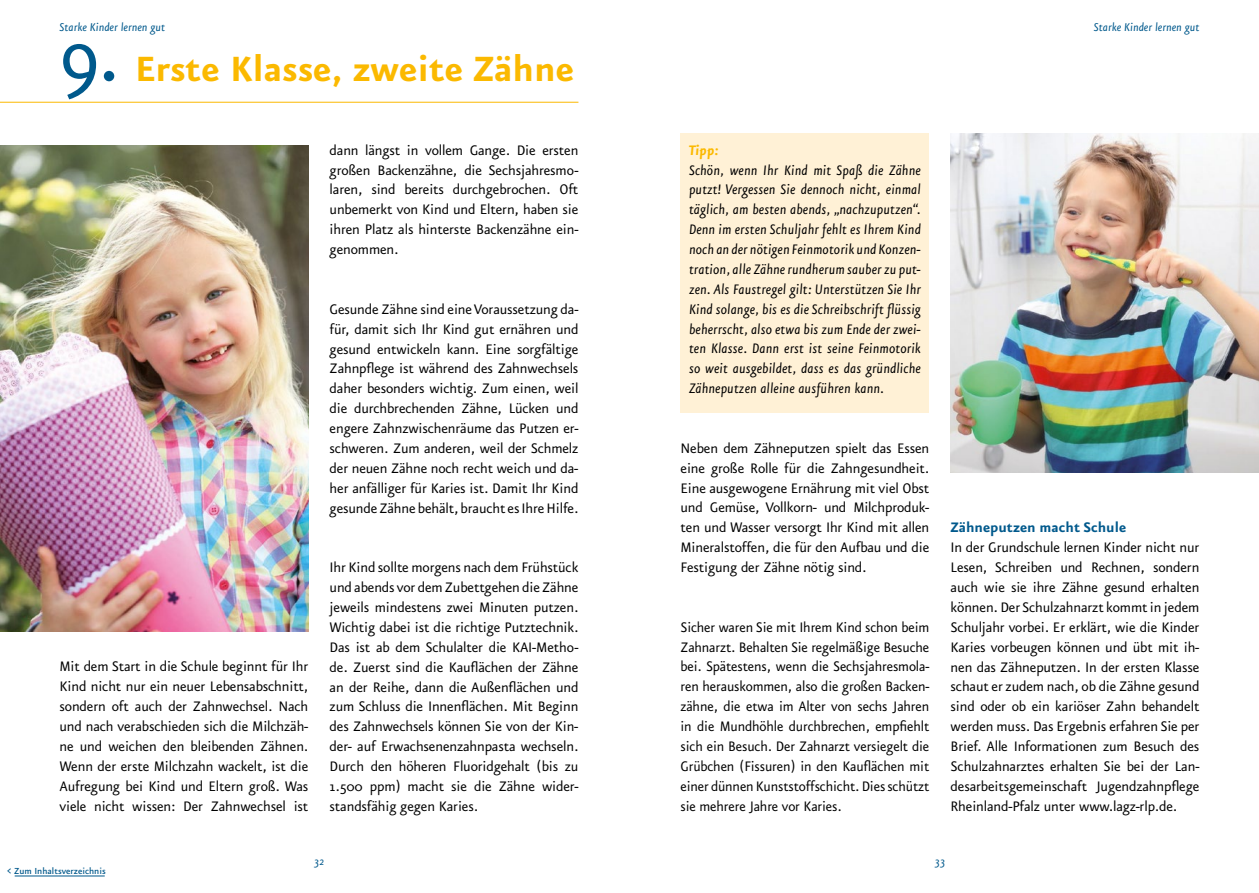
<style>
.page{position:relative;width:1259px;height:893px;background:#fff}
.page>*{position:absolute;margin:0;border:0;box-sizing:border-box;transform-origin:0 0}
.t1{font:700 42px "Eureka Sans OT";color:#fbb900}
.t2{font:16.5px/20px "Eureka Sans OT";letter-spacing:-.01em;color:#000;text-align:justify}
.t3{font:italic 16.5px/20px "Eureka Sans OT";letter-spacing:.005em;color:#000;text-align:justify}
.t4{font:700 16.5px "Eureka Sans OT";color:#00598c}
.t5{font:italic 700 16.5px "Eureka Sans OT";color:#fbb900}
.t6{font:italic 13.5px "Eureka Sans OT";color:#00598c}
.t7{font:500 10.5px "Eureka Sans OT";color:#00598c}
.s1{font-weight:400;font-size:90px;color:#00598c}
</style>
<div class="page">
<div style="left:680px;top:133px;width:249px;height:280px;background:#fff1d6"></div>
<img style="left:0;top:145px;width:308px;height:487px">
<hr style="left:0;top:102px;width:578px;height:1px;background:#fbb900">
<img style="left:950px;top:133px;width:309px;height:340px">
<hr style="left:15px;top:876px;width:90px;height:1px;background:#00598c">
<p class="t6" style="left:60px;top:20px;width:107px">Starke Kinder lernen gut</p>
<p class="t6" style="left:1094px;top:20px;width:107px">Starke Kinder lernen gut</p>
<h1 class="t1" style="left:60px;top:46px;width:516px"><span class="s1">9.</span> Erste Klasse, zweite Zähne</h1>
<p class="t2" style="left:330px;top:140px;width:250px">dann längst in vollem Gange. Die ersten großen Backenzähne, die Sechsjahresmo&shy;laren, sind bereits durchgebrochen. Oft unbemerkt von Kind und Eltern, haben sie ihren Platz als hinterste Backenzähne ein&shy;genommen.</p>
<p class="t2" style="left:60px;top:657px;width:250px">Mit dem Start in die Schule beginnt für Ihr Kind nicht nur ein neuer Lebensabschnitt, sondern oft auch der Zahnwechsel. Nach und nach verabschieden sich die Milchzäh&shy;ne und weichen den bleibenden Zähnen.<br>Wenn der erste Milchzahn wackelt, ist die Aufregung bei Kind und Eltern groß. Was viele nicht wissen: Der Zahnwechsel ist</p>
<p class="t2" style="left:330px;top:299px;width:250px">Gesunde Zähne sind eine Voraussetzung da&shy;für, damit sich Ihr Kind gut ernähren und gesund entwickeln kann. Eine sorgfältige Zahnpflege ist während des Zahnwechsels daher besonders wichtig. Zum einen, weil die durchbrechenden Zähne, Lücken und engere Zahnzwischenräume das Putzen er&shy;schweren. Zum anderen, weil der Schmelz der neuen Zähne noch recht weich und da&shy;her anfälliger für Karies ist. Damit Ihr Kind gesunde Zähne behält, braucht es Ihre Hilfe.</p>
<p class="t2" style="left:330px;top:558px;width:250px">Ihr Kind sollte morgens nach dem Frühstück und abends vor dem Zubettgehen die Zähne jeweils mindestens zwei Minuten putzen.<br>Wichtig dabei ist die richtige Putztechnik.<br>Das ist ab dem Schulalter die KAI-Metho&shy;de. Zuerst sind die Kauflächen der Zähne an der Reihe, dann die Außenflächen und zum Schluss die Innenflächen. Mit Beginn des Zahnwechsels können Sie von der Kin&shy;der- auf Erwachsenenzahnpasta wechseln.<br>Durch den höheren Fluoridgehalt (bis zu 1.500 ppm) macht sie die Zähne wider&shy;standsfähig gegen Karies.</p>
<p class="t5" style="left:689px;top:141px;width:31px">Tipp:</p>
<p class="t3" style="left:689px;top:160px;width:233px">Schön, wenn Ihr Kind mit Spaß die Zähne putzt! Vergessen Sie dennoch nicht, einmal täglich, am besten abends, „nachzuputzen“.<br>Denn im ersten Schuljahr fehlt es Ihrem Kind noch an der nötigen Feinmotorik und Konzen&shy;tration, alle Zähne rundherum sauber zu put&shy;zen. Als Faustregel gilt: Unterstützen Sie Ihr Kind solange, bis es die Schreibschrift flüssig beherrscht, also etwa bis zum Ende der zwei&shy;ten Klasse. Dann erst ist seine Feinmotorik so weit ausgebildet, dass es das gründliche Zähneputzen alleine ausführen kann.</p>
<p class="t2" style="left:680px;top:438px;width:250px">Neben dem Zähneputzen spielt das Essen eine große Rolle für die Zahngesundheit.<br>Eine ausgewogene Ernährung mit viel Obst und Gemüse, Vollkorn- und Milchproduk&shy;ten und Wasser versorgt Ihr Kind mit allen Mineralstoffen, die für den Aufbau und die Festigung der Zähne nötig sind.</p>
<p class="t2" style="left:680px;top:617px;width:250px">Sicher waren Sie mit Ihrem Kind schon beim Zahnarzt. Behalten Sie regelmäßige Besuche bei. Spätestens, wenn die Sechsjahresmola&shy;ren herauskommen, also die großen Backen&shy;zähne, die etwa im Alter von sechs Jahren in die Mundhöhle durchbrechen, empfiehlt sich ein Besuch. Der Zahnarzt versiegelt die Grübchen (Fissuren) in den Kauflächen mit einer dünnen Kunststoffschicht. Dies schützt sie mehrere Jahre vor Karies.</p>
<p class="t4" style="left:950px;top:519px;width:177px">Zähneputzen macht Schule</p>
<p class="t2" style="left:950px;top:538px;width:250px">In der Grundschule lernen Kinder nicht nur Lesen, Schreiben und Rechnen, sondern auch wie sie ihre Zähne gesund erhalten können. Der Schulzahnarzt kommt in jedem Schuljahr vorbei. Er erklärt, wie die Kinder Karies vorbeugen können und übt mit ih&shy;nen das Zähneputzen. In der ersten Klasse schaut er zudem nach, ob die Zähne gesund sind oder ob ein kariöser Zahn behandelt werden muss. Das Ergebnis erfahren Sie per Brief. Alle Informationen zum Besuch des Schulzahnarztes erhalten Sie bei der Lan&shy;desarbeitsgemeinschaft Jugendzahnpflege Rheinland-Pfalz unter www.lagz-rlp.de.</p>
<p class="t7" style="left:7px;top:866px;width:100px">&lt; Zum Inhaltsverzeichnis</p>
<p class="t6" style="left:314px;top:854px;width:12px">32</p>
<p class="t6" style="left:934px;top:854px;width:12px">33</p>
</div>
